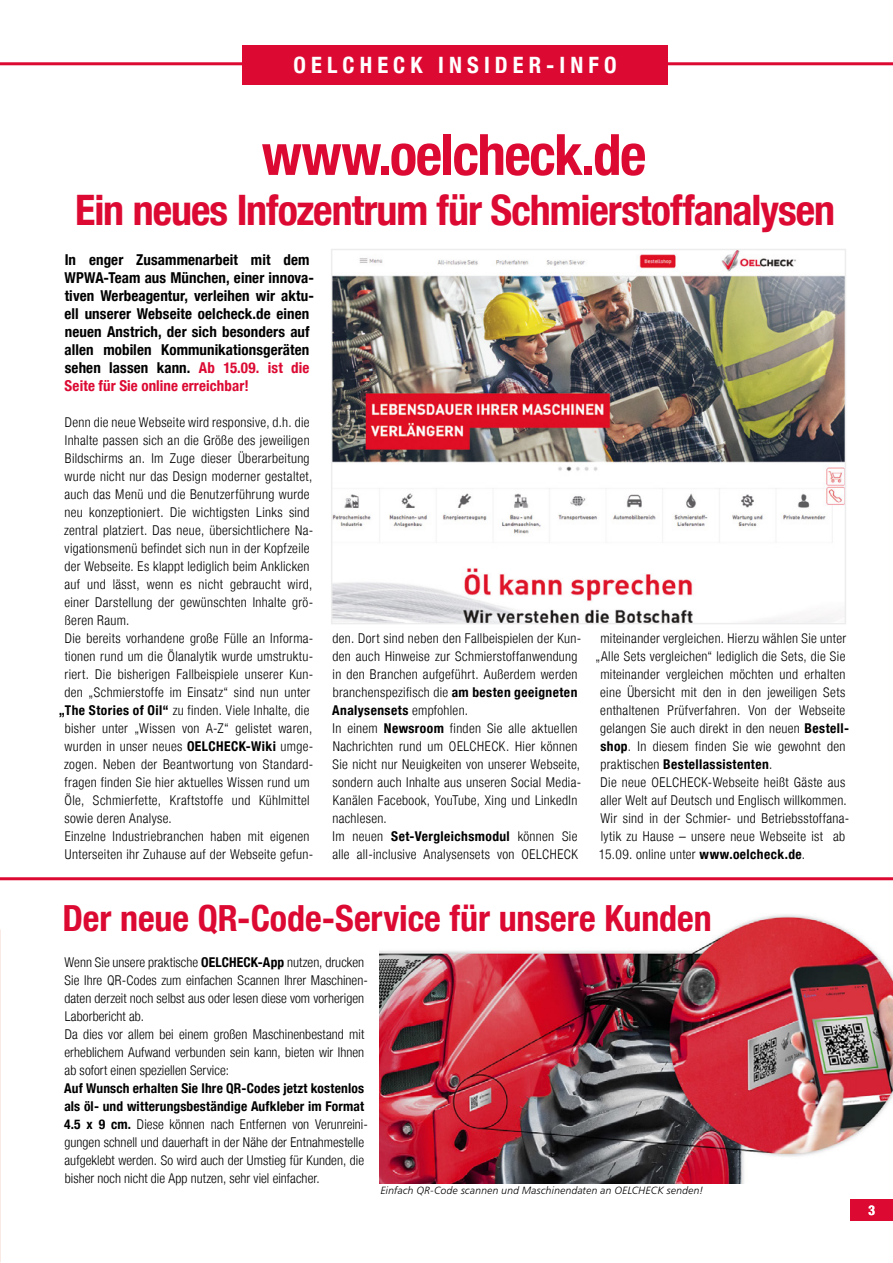
<style>
.page{position:relative;width:893px;height:1263px;background:#fff}
.page>*{position:absolute;margin:0;border:0;box-sizing:border-box;transform-origin:0 0}
.t1{font:700 condensed 57px "Helvetica Neue LT";letter-spacing:-.025em;color:#dc0a33}
.t2{font:700 condensed 42px "Helvetica Neue LT";letter-spacing:-.025em;color:#dc0a33}
.t3{font:700 condensed 36px "Helvetica Neue LT";letter-spacing:-.005em;color:#dc0a33}
.t4{font:700 condensed 22.5px "Helvetica Neue LT";letter-spacing:.225em;color:#fff}
.t5{font:700 condensed 15px/18px "Helvetica Neue LT";letter-spacing:.005em;color:#000}
.t6{font:300 condensed 13.5px/18px "Helvetica Neue LT";letter-spacing:.025em;color:#000}
.t7{font:300 condensed 13.5px/18px "Helvetica Neue LT";letter-spacing:.005em;color:#000}
.t8{font:700 condensed 13.5px "Helvetica Neue LT";letter-spacing:.03em;color:#000}
.t9{font:700 condensed 13.5px "Helvetica Neue LT";color:#fff}
.t10{font:10.5px "Humanist 777 BT Light Italic B";letter-spacing:.015em;color:#000}
.s1{color:#dc0a33}
.s2{font-weight:700}
.s3{font-weight:300}
</style>
<div class="page">
<div style="left:850px;top:1199px;width:43px;height:21px;background:#dc0a33"></div>
<hr style="left:0;top:62px;width:893px;height:3px;background:#dc0a33">
<div style="left:242px;top:46px;width:426px;height:39px;background:#dc0a33"></div>
<img style="left:334px;top:252px;width:509px;height:369px">
<div style="left:331px;top:249px;width:515px;height:375px;border:2px solid #ededed"></div>
<hr style="left:0;top:877px;width:893px;height:3px;background:#dc0a33">
<img style="left:380px;top:914px;width:513px;height:269px">
<h3 class="t4" style="left:293px;top:51px;width:325px">OELCHECK INSIDER-INFO</h3>
<h1 class="t1" style="left:262px;top:120px;width:386px">www.oelcheck.de</h1>
<h2 class="t2" style="left:75px;top:185px;width:761px">Ein neues Infozentrum für Schmierstoffanalysen</h2>
<p class="t5" style="left:65px;top:251px;width:251px">In enger Zusammenarbeit mit dem WPWA-Team aus München, einer innova&shy;tiven Werbeagentur, verleihen wir aktu&shy;ell unserer Webseite oelcheck.de einen neuen Anstrich, der sich besonders auf allen mobilen Kommunikationsgeräten sehen lassen kann. <span class="s1">Ab 15.09. ist die Seite für Sie online erreichbar!</span></p>
<p class="t6" style="left:65px;top:413px;width:246px">Denn die neue Webseite wird responsive, d.h. die</p>
<p class="t6" style="left:65px;top:431px;width:246px">Inhalte passen sich an die Größe des jeweiligen</p>
<p class="t6" style="left:65px;top:449px;width:246px">Bildschirms an. Im Zuge dieser Überarbeitung</p>
<p class="t6" style="left:65px;top:467px;width:249px">wurde nicht nur das Design moderner gestaltet,</p>
<p class="t6" style="left:65px;top:485px;width:247px">auch das Menü und die Benutzerführung wurde</p>
<p class="t6" style="left:65px;top:503px;width:246px">neu konzeptioniert. Die wichtigsten Links sind</p>
<p class="t6" style="left:64px;top:521px;width:251px">zentral platziert. Das neue, übersichtlichere Na-</p>
<p class="t6" style="left:65px;top:539px;width:246px">vigationsmenü befindet sich nun in der Kopfzeile</p>
<p class="t6" style="left:64px;top:557px;width:247px">der Webseite. Es klappt lediglich beim Anklicken</p>
<p class="t6" style="left:65px;top:575px;width:249px">auf und lässt, wenn es nicht gebraucht wird,</p>
<p class="t6" style="left:64px;top:593px;width:250px">einer Darstellung der gewünschten Inhalte grö-</p>
<p class="t6" style="left:65px;top:611px;width:66px">ßeren Raum.</p>
<p class="t6" style="left:65px;top:629px;width:250px">Die bereits vorhandene große Fülle an Informa-</p>
<p class="t6" style="left:65px;top:647px;width:250px">tionen rund um die Ölanalytik wurde umstruktu-</p>
<p class="t6" style="left:65px;top:665px;width:250px">riert. Die bisherigen Fallbeispiele unserer Kun-</p>
<p class="t6" style="left:64px;top:683px;width:247px">den „Schmierstoffe im Einsatz“ sind nun unter</p>
<p class="t6" style="left:59px;top:701px;width:252px"><span class="s2">„The Stories of Oil“</span> zu finden. Viele Inhalte, die</p>
<p class="t6" style="left:65px;top:719px;width:249px">bisher unter „Wissen von A-Z“ gelistet waren,</p>
<p class="t6" style="left:65px;top:737px;width:250px">wurden in unser neues <span class="s2">OELCHECK-Wiki</span> umge-</p>
<p class="t6" style="left:64px;top:755px;width:249px">zogen. Neben der Beantwortung von Standard-</p>
<p class="t6" style="left:65px;top:773px;width:247px">fragen finden Sie hier aktuelles Wissen rund um</p>
<p class="t6" style="left:64px;top:791px;width:247px">Öle, Schmierfette, Kraftstoffe und Kühlmittel</p>
<p class="t6" style="left:65px;top:809px;width:109px">sowie deren Analyse.</p>
<p class="t6" style="left:65px;top:827px;width:246px">Einzelne Industriebranchen haben mit eigenen</p>
<p class="t6" style="left:65px;top:845px;width:250px">Unterseiten ihr Zuhause auf der Webseite gefun-</p>
<p class="t6" style="left:600px;top:629px;width:247px">miteinander vergleichen. Hierzu wählen Sie unter</p>
<p class="t6" style="left:595px;top:647px;width:251px">„Alle Sets vergleichen“ lediglich die Sets, die Sie</p>
<p class="t6" style="left:600px;top:665px;width:247px">miteinander vergleichen möchten und erhalten</p>
<p class="t6" style="left:600px;top:683px;width:247px">eine Übersicht mit den in den jeweiligen Sets</p>
<p class="t6" style="left:600px;top:701px;width:247px">enthaltenen Prüfverfahren. Von der Webseite</p>
<p class="t6" style="left:600px;top:719px;width:250px">gelangen Sie auch direkt in den neuen <span class="s2">Bestell-</span></p>
<p class="t6" style="left:600px;top:737px;width:247px"><span class="s2">shop</span>. In diesem finden Sie wie gewohnt den</p>
<p class="t8" style="left:600px;top:756px;width:173px"><span class="s3">praktischen</span> Bestellassistenten<span class="s3">.</span></p>
<p class="t6" style="left:601px;top:773px;width:246px">Die neue OELCHECK-Webseite heißt Gäste aus</p>
<p class="t6" style="left:600px;top:791px;width:248px">aller Welt auf Deutsch und Englisch willkommen.</p>
<p class="t6" style="left:600px;top:809px;width:250px">Wir sind in der Schmier- und Betriebsstoffana-</p>
<p class="t6" style="left:601px;top:827px;width:246px">lytik zu Hause – unsere neue Webseite ist ab</p>
<p class="t6" style="left:599px;top:845px;width:208px">15.09. online unter <span class="s2">www.oelcheck.de</span>.</p>
<p class="t6" style="left:332px;top:629px;width:251px">den. Dort sind neben den Fallbeispielen der Kun&shy;den auch Hinweise zur Schmierstoffanwendung in den Branchen aufgeführt. Außerdem werden branchenspezifisch die <span class="s2">am besten geeigneten Analysensets</span> empfohlen.<br>In einem <span class="s2">Newsroom</span> finden Sie alle aktuellen Nachrichten rund um OELCHECK. Hier können Sie nicht nur Neuigkeiten von unserer Webseite, sondern auch Inhalte aus unseren Social Media-Kanälen Facebook, YouTube, Xing und LinkedIn nachlesen.<br>Im neuen <span class="s2">Set-Vergleichsmodul</span> können Sie alle all-inclusive Analysensets von OELCHECK</p>
<h3 class="t3" style="left:63px;top:896px;width:651px">Der neue QR-Code-Service für unsere Kunden</h3>
<p class="t7" style="left:64px;top:953px;width:305px">Wenn Sie unsere praktische <span class="s2">OELCHECK-App</span> nutzen, drucken Sie Ihre QR-Codes zum einfachen Scannen Ihrer Maschinen&shy;daten derzeit noch selbst aus oder lesen diese vom vorherigen Laborbericht ab.<br>Da dies vor allem bei einem großen Maschinenbestand mit erheblichem Aufwand verbunden sein kann, bieten wir Ihnen ab sofort einen speziellen Service:</p>
<p class="t7" style="left:64px;top:1079px;width:305px"><span class="s2">Auf Wunsch erhalten Sie Ihre QR-Codes jetzt kostenlos als öl- und witterungsbeständige Aufkleber im Format 4.5 x 9 cm.</span> Diese können nach Entfernen von Verunreini&shy;gungen schnell und dauerhaft in der Nähe der Entnahmestelle aufgeklebt werden. So wird auch der Umstieg für Kunden, die bisher noch nicht die App nutzen, sehr viel einfacher.</p>
<p class="t10" style="left:381px;top:1184px;width:324px">Einfach QR-Code scannen und Maschinendaten an OELCHECK senden!</p>
<p class="t9" style="left:868px;top:1202px;width:8px">3</p>
</div>
